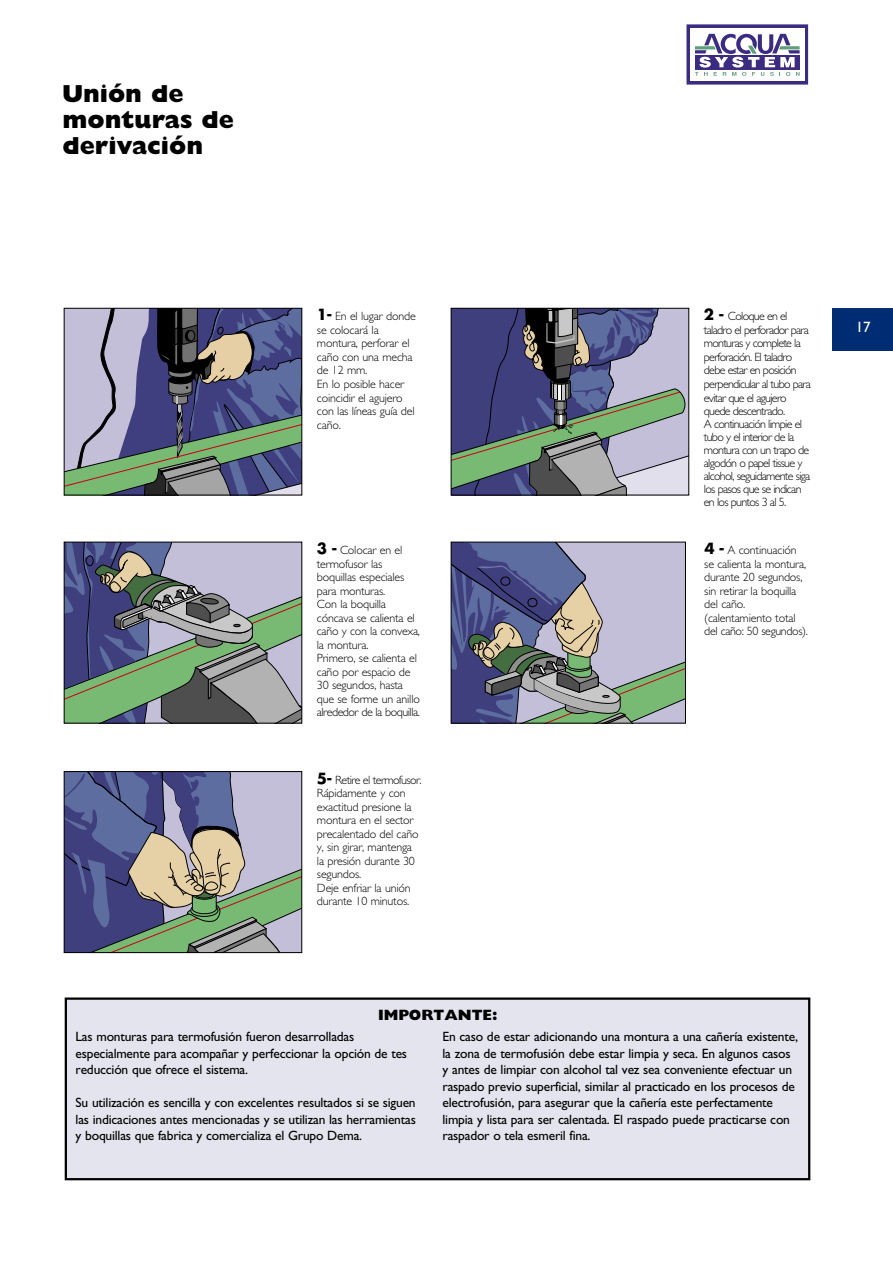
<style>
.page{position:relative;width:893px;height:1263px;background:#fff}
.page>*{position:absolute;margin:0;border:0;box-sizing:border-box;transform-origin:0 0}
.t1{font:800 24.75px/26.2px "Gill Sans";color:#000}
.t2{font:800 15px "Gill Sans";color:#000}
.t3{font:15px "Gill Sans";color:#fff}
.t4{font:13.5px/16.5px "Gill Sans";letter-spacing:-.015em;color:#000}
.t5{font:300 12px/13.5px "Gill Sans";letter-spacing:-.015em;color:#000}
.t6{font:300 12px/13.2px "Gill Sans";letter-spacing:-.06em;color:#000}
.s1{font-family:"Futura";font-weight:700;font-size:15px}
</style>
<div class="page">
<div style="left:832px;top:308px;width:61px;height:43px;background:#002c74"></div>
<svg style="left:453px;top:544px;width:231px;height:177px"></svg>
<div style="left:451px;top:542px;width:235px;height:181px;border:1px solid #000"></div>
<svg style="left:66px;top:773px;width:234px;height:178px"></svg>
<div style="left:64px;top:771px;width:238px;height:182px;border:1px solid #000"></div>
<svg style="left:66px;top:544px;width:234px;height:177px"></svg>
<div style="left:64px;top:542px;width:238px;height:181px;border:1px solid #000"></div>
<svg style="left:66px;top:310px;width:234px;height:183px"></svg>
<div style="left:64px;top:308px;width:238px;height:187px;border:1px solid #000"></div>
<svg style="left:453px;top:310px;width:234px;height:183px"></svg>
<div style="left:451px;top:308px;width:238px;height:187px;border:1px solid #000"></div>
<div style="left:686px;top:24px;width:122px;height:61px;background:#3b2b81"></div>
<div style="left:690px;top:28px;width:114px;height:53px;background:#fff"></div>
<svg style="left:695px;top:34px;width:105px;height:42px"></svg>
<div style="left:66px;top:998px;width:743px;height:181px;background:#e3e4ed"></div>
<div style="left:65px;top:997px;width:745px;height:183px;border:2px solid #000"></div>
<h1 class="t1" style="left:62px;top:83px;width:173px">Unión de monturas de derivación</h1>
<p class="t5" style="left:317px;top:311px;width:100px"><span class="s1">1-</span> En el lugar donde se colocará la montura, perforar el caño con una mecha de 12 mm.<br>En lo posible hacer coincidir el agujero con las líneas guía del caño.</p>
<p class="t6" style="left:704px;top:311px;width:109px"><span class="s1">2 -</span> Coloque en el taladro el perforador para monturas y complete la perforación. El taladro debe estar en posición perpendicular al tubo para evitar que el agujero quede descentrado.<br>A continuación limpie el tubo y el interior de la montura con un trapo de algodón o papel tissue y alcohol, seguidamente siga los pasos que se indican en los puntos 3 al 5.</p>
<p class="t5" style="left:317px;top:545px;width:105px"><span class="s1">3 -</span> Colocar en el termofusor las boquillas especiales para monturas.<br>Con la boquilla cóncava se calienta el caño y con la convexa, la montura.<br>Primero, se calienta el caño por espacio de<br>30 segundos, hasta que se forme un anillo alrededor de la boquilla.</p>
<p class="t5" style="left:704px;top:545px;width:105px"><span class="s1">4 -</span> A continuación se calienta la montura, durante 20 segundos, sin retirar la boquilla del caño. (calentamiento total del caño: 50 segundos).</p>
<p class="t5" style="left:317px;top:774px;width:106px"><span class="s1">5-</span> Retire el termofusor.<br>Rápidamente y con exactitud presione la montura en el sector precalentado del caño y, sin girar, mantenga la presión durante 30 segundos.<br>Deje enfriar la unión durante 10 minutos.</p>
<p class="t2" style="left:378px;top:1009px;width:121px">IMPORTANTE:</p>
<p class="t4" style="left:76px;top:1029px;width:333px">Las monturas para termofusión fueron desarrolladas especialmente para acompañar y perfeccionar la opción de tes reducción que ofrece el sistema.</p>
<p class="t4" style="left:76px;top:1095px;width:342px;text-align:justify">Su utilización es sencilla y con excelentes resultados si se siguen las indicaciones antes mencionadas y se utilizan las herramientas y boquillas que fabrica y comercializa el Grupo Dema.</p>
<p class="t4" style="left:443px;top:1029px;width:357px">En caso de estar adicionando una montura a una cañería existente, la zona de termofusión debe estar limpia y seca. En algunos casos y antes de limpiar con alcohol tal vez sea conveniente efectuar un raspado previo superficial, similar al practicado en los procesos de electrofusión, para asegurar que la cañería este perfectamente limpia y lista para ser calentada. El raspado puede practicarse con raspador o tela esmeril fina.</p>
<p class="t3" style="left:855px;top:322px;width:16px">17</p>
</div>
